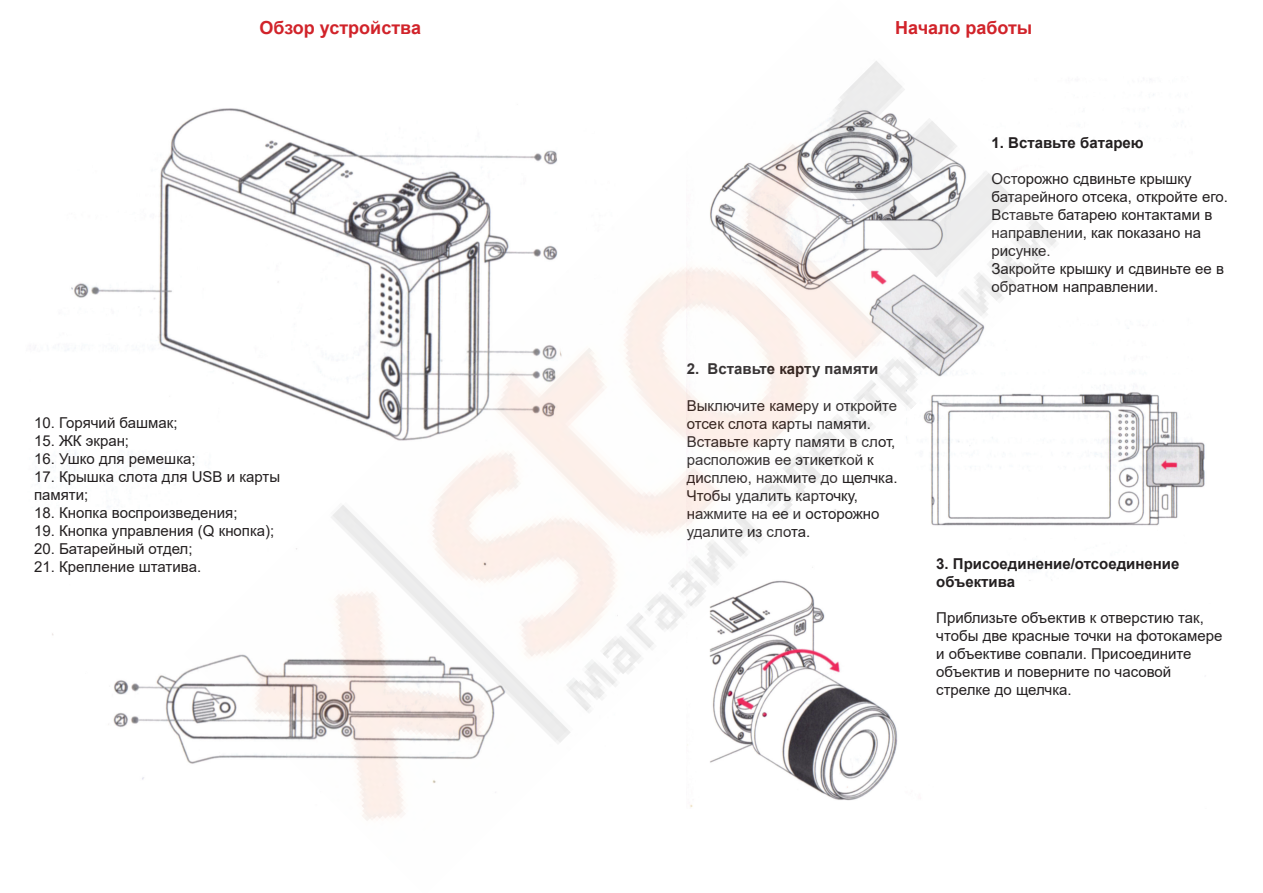
<style>
.page{position:relative;width:1263px;height:893px;background:#fff}
.page>*{position:absolute;margin:0;border:0;box-sizing:border-box;transform-origin:0 0}
.t1{font:700 18px "Arial";color:#d1232a}
.t2{font:15px/18px "Arial";color:#231f20}
.t3{font:700 15px/18px "Arial";color:#231f20}
</style>
<div class="page">
<img style="left:52px;top:122px;width:133px;height:658px">
<img style="left:1078px;top:79px;width:127px;height:447px">
<img style="left:185px;top:61px;width:893px;height:760px">
<p class="t1" style="left:259px;top:15px;width:163px">Обзор устройства</p>
<p class="t2" style="left:34px;top:413px;width:145px">10. Горячий башмак;</p>
<p class="t2" style="left:34px;top:431px;width:97px">15. ЖК экран;</p>
<p class="t2" style="left:34px;top:449px;width:163px">16. Ушко для ремешка;</p>
<p class="t2" style="left:34px;top:467px;width:248px">17. Крышка слота для USB и карты памяти;</p>
<p class="t2" style="left:34px;top:503px;width:205px">18. Кнопка воспроизведения;</p>
<p class="t2" style="left:34px;top:521px;width:242px">19. Кнопка управления (Q кнопка);</p>
<p class="t2" style="left:34px;top:539px;width:160px">20. Батарейный отдел;</p>
<p class="t2" style="left:34px;top:557px;width:169px">21. Крепление штатива.</p>
<p class="t1" style="left:895px;top:15px;width:139px">Начало работы</p>
<p class="t3" style="left:687px;top:360px;width:193px">2. Вставьте карту памяти</p>
<p class="t2" style="left:687px;top:396px;width:212px">Выключите камеру и откройте отсек слота карты памяти.<br>Вставьте карту памяти в слот, расположив ее этикеткой к дисплею, нажмите до щелчка.<br>Чтобы удалить карточку, нажмите на ее и осторожно удалите из слота.</p>
<p class="t3" style="left:991px;top:134px;width:154px">1. Вставьте батарею</p>
<p class="t2" style="left:991px;top:169px;width:238px">Осторожно сдвиньте крышку батарейного отсека, откройте его.<br>Вставьте батарею контактами в направлении, как показано на рисунке.<br>Закройте крышку и сдвиньте ее в обратном направлении.</p>
<p class="t3" style="left:936px;top:555px;width:245px">3. Присоединение/отсоединение объектива</p>
<p class="t2" style="left:936px;top:608px;width:288px">Приблизьте объектив к отверстию так, чтобы две красные точки на фотокамере и объективе совпали. Присоедините объектив и поверните по часовой стрелке до щелчка.</p>
</div>
